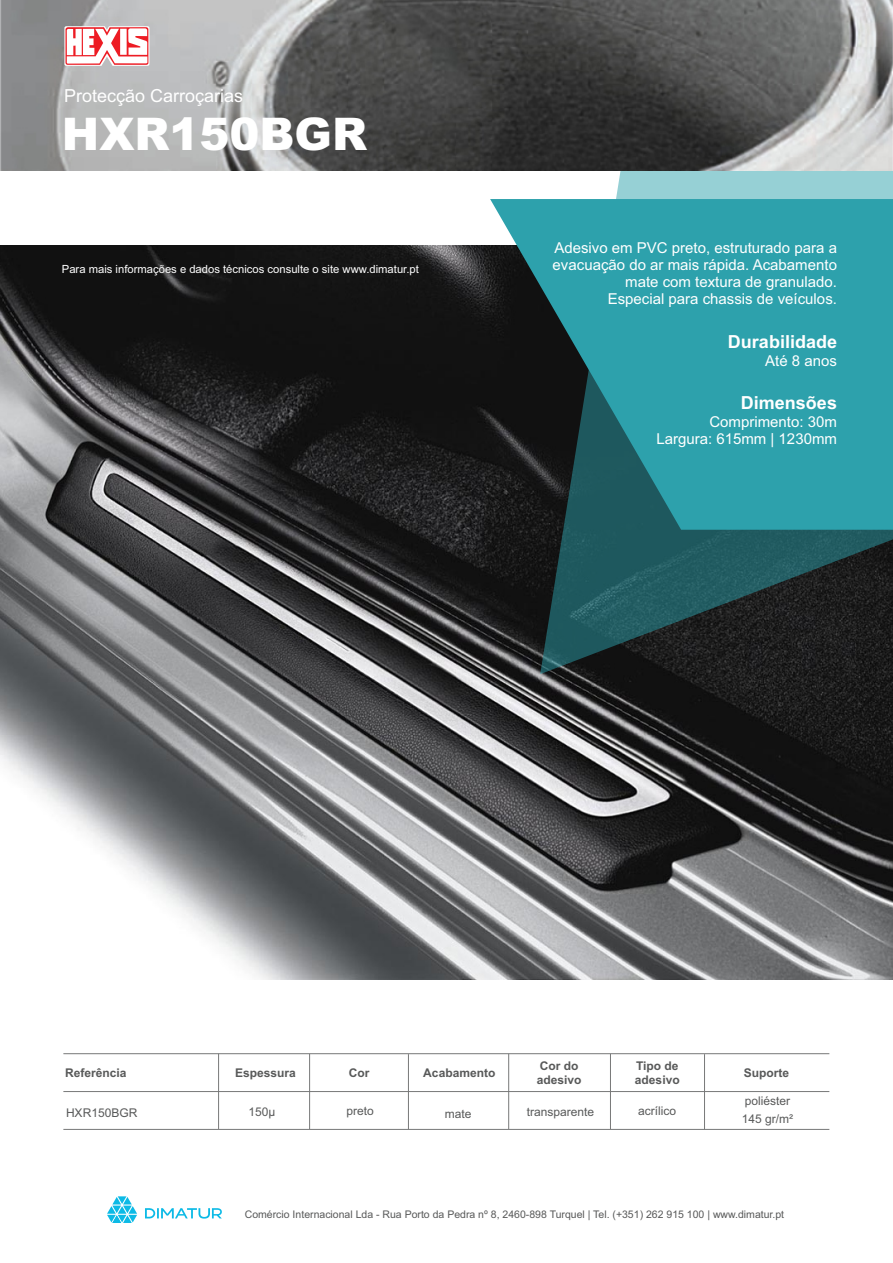
<style>
.page{position:relative;width:893px;height:1263px;background:#fff}
.page>*{position:absolute;margin:0;border:0;box-sizing:border-box;transform-origin:0 0}
.t1{font:900 45px "Arial";color:#fff}
.t2{font:700 18px "Arial";color:#fff}
.t3{font:18px "Arial";color:#fff}
.t4{font:15px/16.8px "Arial";color:#fff;text-align:right}
.t5{font:700 12px/13.4px "Arial";color:#585959}
.t6{font:12px/18.1px "Arial";color:#585959}
.t7{font:11.25px "Arial";color:#fff}
.t8{font:10.5px "Arial";color:#585959}
</style>
<div class="page">
<img style="left:0;top:245px;width:893px;height:734px">
<svg style="left:540px;top:170px;width:353px;height:504px;background:#365659"></svg>
<svg style="left:145px;top:1208px;width:77px;height:10px"></svg>
<svg style="left:107px;top:1196px;width:30px;height:27px"></svg>
<hr style="left:218px;top:1054px;width:1px;height:75px;background:#777878">
<hr style="left:309px;top:1054px;width:1px;height:75px;background:#777878">
<hr style="left:63px;top:1091px;width:766px;height:1px;background:#777878">
<hr style="left:63px;top:1053px;width:766px;height:1px;background:#777878">
<hr style="left:408px;top:1054px;width:1px;height:75px;background:#777878">
<hr style="left:508px;top:1054px;width:1px;height:75px;background:#777878">
<hr style="left:610px;top:1054px;width:1px;height:75px;background:#777878">
<hr style="left:704px;top:1054px;width:1px;height:75px;background:#777878">
<hr style="left:63px;top:1129px;width:766px;height:1px;background:#777878">
<img style="left:0;top:0;width:893px;height:170px">
<svg style="left:64px;top:26px;width:85px;height:40px"></svg>
<svg style="left:490px;top:199px;width:403px;height:331px;background:#29858e"></svg>
<p class="t3" style="left:64px;top:89px;width:181px">Protecção Carroçarias</p>
<h1 class="t1" style="left:62px;top:118px;width:307px">HXR150BGR</h1>
<p class="t7" style="left:62px;top:265px;width:359px">Para mais informações e dados técnicos consulte o site www.dimatur.pt</p>
<p class="t4" style="left:553px;top:241px;width:286px">Adesivo em PVC preto, estruturado para a evacuação do ar mais rápida. Acabamento mate com textura de granulado.<br>Especial para chassis de veículos.</p>
<p class="t2" style="left:728px;top:335px;width:111px">Durabilidade</p>
<p class="t4" style="left:765px;top:354px;width:73px">Até 8 anos</p>
<p class="t2" style="left:741px;top:396px;width:98px">Dimensões</p>
<p class="t4" style="left:656px;top:415px;width:182px;line-height:17.2px">Comprimento: 30m<br>Largura: 615mm | 1230mm</p>
<p class="t5" style="left:349px;top:1067px;width:22px">Cor</p>
<p class="t5" style="left:423px;top:1067px;width:74px">Acabamento</p>
<p class="t5" style="left:537px;top:1060px;width:46px">Cor do adesivo</p>
<p class="t5" style="left:635px;top:1060px;width:46px">Tipo de adesivo</p>
<p class="t5" style="left:744px;top:1067px;width:47px">Suporte</p>
<p class="t6" style="left:347px;top:1103px;width:29px">preto</p>
<p class="t6" style="left:445px;top:1105px;width:28px">mate</p>
<p class="t6" style="left:527px;top:1104px;width:69px">transparente</p>
<p class="t6" style="left:742px;top:1093px;width:53px">poliéster<br>145 gr/m²</p>
<p class="t5" style="left:65px;top:1067px;width:63px">Referência</p>
<p class="t5" style="left:235px;top:1067px;width:62px">Espessura</p>
<p class="t6" style="left:248px;top:1104px;width:28px">150µ</p>
<p class="t6" style="left:66px;top:1104px;width:73px">HXR150BGR</p>
<p class="t6" style="left:638px;top:1103px;width:40px">acrílico</p>
<p class="t8" style="left:245px;top:1210px;width:541px">Comércio Internacional Lda - Rua Porto da Pedra nº 8, 2460-898 Turquel | Tel. (+351) 262 915 100 | www.dimatur.pt</p>
</div>
